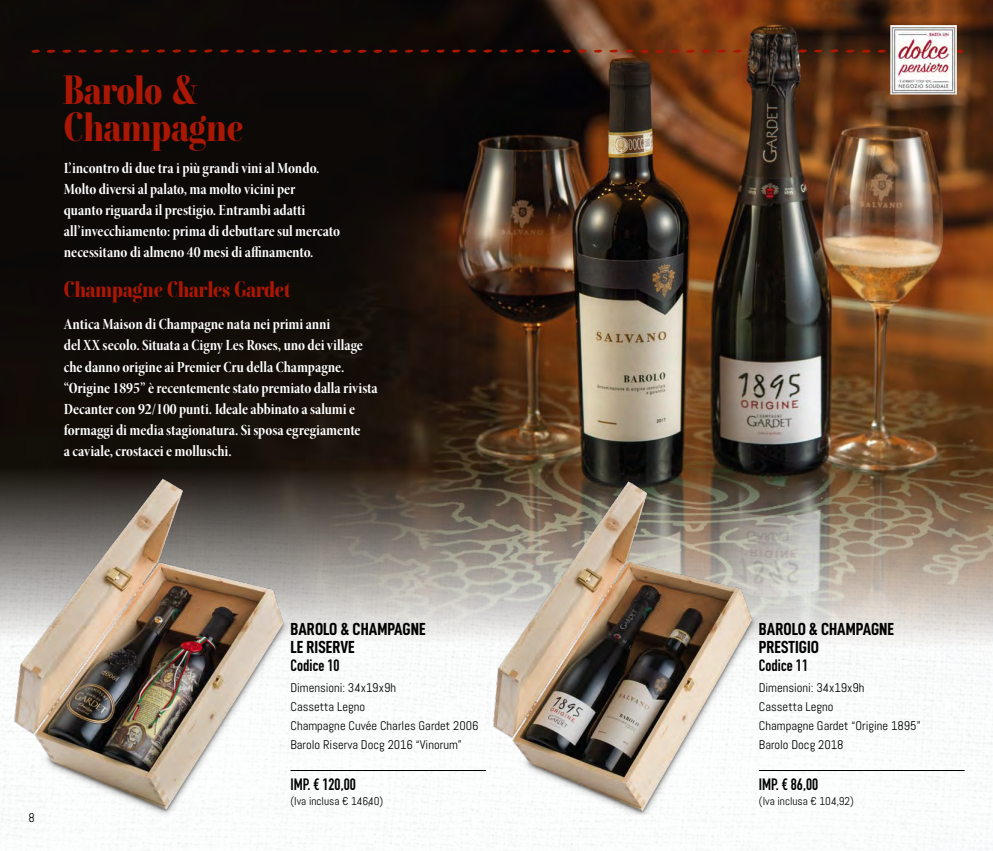
<style>
.page{position:relative;width:993px;height:851px;background:#fff}
.page>*{position:absolute;margin:0;border:0;box-sizing:border-box;transform-origin:0 0}
.t1{font:700 38.12px/36.8px "Combinado Srf";color:#ab1705}
.t2{font:700 21px "Combinado Srf";color:#ab1705}
.t3{font:17.5px/17.5px "D DIN Condensed Bold";color:#000}
.t4{font:16.25px "DIN Engschrift Std";color:#000}
.t5{font:15.75px/21px "Minion Pro Bold Cn Disp";letter-spacing:-.005em;color:#fff}
.t6{font:12.5px/19px "Abel";color:#000}
.t7{font:11.25px "Abel";color:#000}
</style>
<div class="page">
<img style="left:0;top:0;width:992px;height:687px">
<img style="left:487px;top:475px;width:273px;height:339px">
<img style="left:6px;top:471px;width:283px;height:346px">
<img style="left:27px;top:48px;width:721px;height:7px">
<img style="left:798px;top:48px;width:164px;height:6px">
<hr style="left:290px;top:770px;width:195px;height:1px;background:#000">
<hr style="left:758px;top:770px;width:206px;height:1px;background:#000">
<img style="left:884px;top:20px;width:77px;height:78px">
<h1 class="t1" style="left:64px;top:73px;width:181px">Barolo &amp;<br>Champagne</h1>
<p class="t5" style="left:64px;top:157px;width:277px">L’incontro di due tra i più grandi vini al Mondo.<br>Molto diversi al palato, ma molto vicini per<br>quanto riguarda il prestigio. Entrambi adatti all’invecchiamento: prima di debuttare sul mercato necessitano di almeno 40 mesi di affinamento.</p>
<h2 class="t2" style="left:64px;top:277px;width:228px">Champagne Charles Gardet</h2>
<p class="t5" style="left:64px;top:314px;width:315px">Antica Maison di Champagne nata nei primi anni<br>del XX secolo. Situata a Cigny Les Roses, uno dei village che danno origine ai Premier Cru della Champagne. “Origine 1895” è recentemente stato premiato dalla rivista Decanter con 92/100 punti. Ideale abbinato a salumi e formaggi di media stagionatura. Si sposa egregiamente<br>a caviale, crostacei e molluschi.</p>
<p class="t6" style="left:28px;top:807px;width:8px">8</p>
<p class="t3" style="left:290px;top:620px;width:137px">BAROLO &amp; CHAMPAGNE<br>LE RISERVE</p>
<p class="t4" style="left:290px;top:656px;width:51px">Codice 10</p>
<p class="t6" style="left:290px;top:678px;width:189px">Dimensioni: 34x19x9h<br>Cassetta Legno<br>Champagne Cuvée Charles Gardet 2006<br>Barolo Riserva Docg 2016 “Vinorum”</p>
<p class="t4" style="left:290px;top:775px;width:67px">IMP. € 120,00</p>
<p class="t7" style="left:290px;top:794px;width:94px">(Iva inclusa € 146,40)</p>
<p class="t3" style="left:758px;top:620px;width:137px">BAROLO &amp; CHAMPAGNE<br>PRESTIGIO</p>
<p class="t4" style="left:758px;top:656px;width:51px">Codice 11</p>
<p class="t6" style="left:758px;top:678px;width:163px">Dimensioni: 34x19x9h<br>Cassetta Legno<br>Champagne Gardet “Origine 1895”<br>Barolo Docg 2018</p>
<p class="t4" style="left:758px;top:775px;width:61px">IMP. € 86,00</p>
<p class="t7" style="left:758px;top:794px;width:96px">(Iva inclusa € 104,92)</p>
</div>
